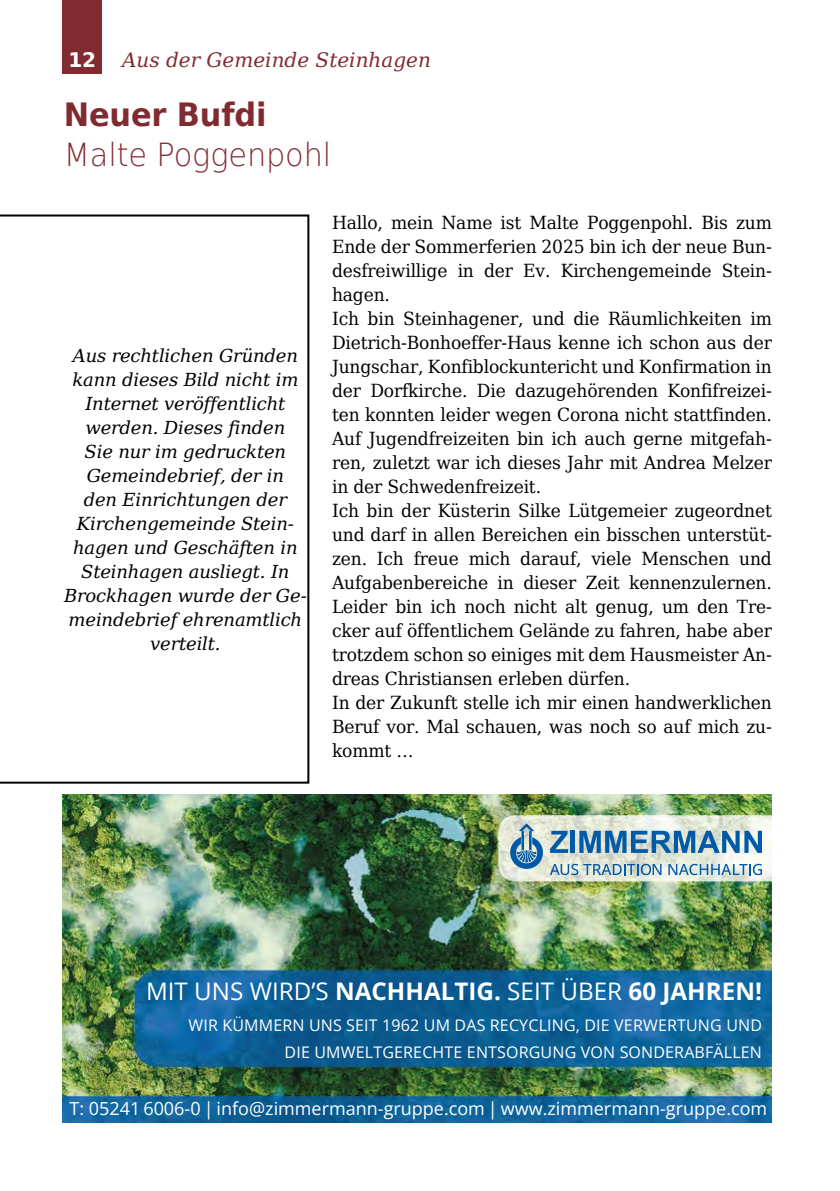
<style>
.page{position:relative;width:840px;height:1191px;background:#fff}
.page>*{position:absolute;margin:0;border:0;box-sizing:border-box;transform-origin:0 0}
.t1{font:200 32px "DejaVu Sans";letter-spacing:-.005em;color:#812b31;scale:.95 1}
.t2{font:700 32px "DejaVu Sans";letter-spacing:-.005em;color:#812b31;scale:.95 1}
.t3{font:24.2px "Open Sans";color:#fff}
.t4{font:italic 20px "DejaVu Serif";color:#812b31}
.t5{font:700 20px "DejaVu Sans";color:#fff}
.t6{font:18px/24px "DejaVu Serif";letter-spacing:-.01em;color:#000;scale:.95 1}
.t7{font:italic 18px/24px "DejaVu Serif";letter-spacing:-.01em;color:#000;text-align:center}
.t8{font:18px "Open Sans";color:#fff}
.t9{font:16px/26.6px "Open Sans";letter-spacing:.01em;color:#fff;text-align:right}
.s1{font-weight:700}
</style>
<div class="page">
<svg style="left:0;top:214px;width:309px;height:569px"></svg>
<img style="left:62px;top:794px;width:709px;height:329px">
<svg style="left:549px;top:830px;width:18px;height:23px"></svg>
<div style="left:570px;top:830px;width:5px;height:23px;background:#005aa7"></div>
<svg style="left:579px;top:830px;width:182px;height:23px;background:#699bbd"></svg>
<svg style="left:510px;top:823px;width:32px;height:46px"></svg>
<svg style="left:549px;top:864px;width:112px;height:11px"></svg>
<svg style="left:668px;top:864px;width:93px;height:11px"></svg>
<div style="left:62px;top:0;width:40px;height:74px;background:#812b31"></div>
<p class="t5" style="left:68px;top:44px;width:29px">12</p>
<p class="t4" style="left:122px;top:45px;width:310px">Aus der Gemeinde Steinhagen</p>
<h1 class="t2" style="left:64px;top:89px;width:215px">Neuer Bufdi</h1>
<h1 class="t1" style="left:64px;top:131px;width:283px">Malte Poggenpohl</h1>
<p class="t7" style="left:64px;top:343px;width:244px">Aus rechtlichen Gründen kann dieses Bild nicht im<br>Internet veröffentlicht werden. Dieses finden<br>Sie nur im gedruckten<br>Gemeindebrief, der in<br>den Einrichtungen der<br>Kirchengemeinde Stein&shy;hagen und Geschäften in<br>Steinhagen ausliegt. In<br>Brockhagen wurde der Ge&shy;meindebrief ehrenamtlich verteilt.</p>
<p class="t6" style="left:332px;top:210px;width:464px">Hallo, mein Name ist Malte Poggenpohl. Bis zum Ende der Sommerferien 2025 bin ich der neue Bun&shy;desfreiwillige in der Ev. Kirchengemeinde Stein&shy;hagen.<br>Ich bin Steinhagener, und die Räumlichkeiten im Dietrich-Bonhoeffer-Haus kenne ich schon aus der Jungschar, Konfiblockuntericht und Konfirmation in der Dorfkirche. Die dazugehörenden Konfifreizei&shy;ten konnten leider wegen Corona nicht stattfinden.<br>Auf Jugendfreizeiten bin ich auch gerne mitgefah&shy;ren, zuletzt war ich dieses Jahr mit Andrea Melzer in der Schwedenfreizeit.<br>Ich bin der Küsterin Silke Lütgemeier zugeordnet und darf in allen Bereichen ein bisschen unterstüt&shy;zen. Ich freue mich darauf, viele Menschen und Aufgabenbereiche in dieser Zeit kennenzulernen.<br>Leider bin ich noch nicht alt genug, um den Tre&shy;cker auf öffentlichem Gelände zu fahren, habe aber trotzdem schon so einiges mit dem Hausmeister An&shy;dreas Christiansen erleben dürfen.<br>In der Zukunft stelle ich mir einen handwerklichen Beruf vor. Mal schauen, was noch so auf mich zu&shy;kommt …</p>
<h2 class="t3" style="left:146px;top:974px;width:617px">MIT UNS WIRD’S <span class="s1">NACHHALTIG.</span> SEIT ÜBER <span class="s1">60 JAHREN!</span></h2>
<p class="t9" style="left:188px;top:1011px;width:574px">WIR KÜMMERN UNS SEIT 1962 UM DAS RECYCLING, DIE VERWERTUNG UND<br>DIE UMWELTGERECHTE ENTSORGUNG VON SONDERABFÄLLEN</p>
<p class="t8" style="left:69px;top:1096px;width:698px">T: 05241 6006-0 | info@zimmermann-gruppe.com | www.zimmermann-gruppe.com</p>
</div>
